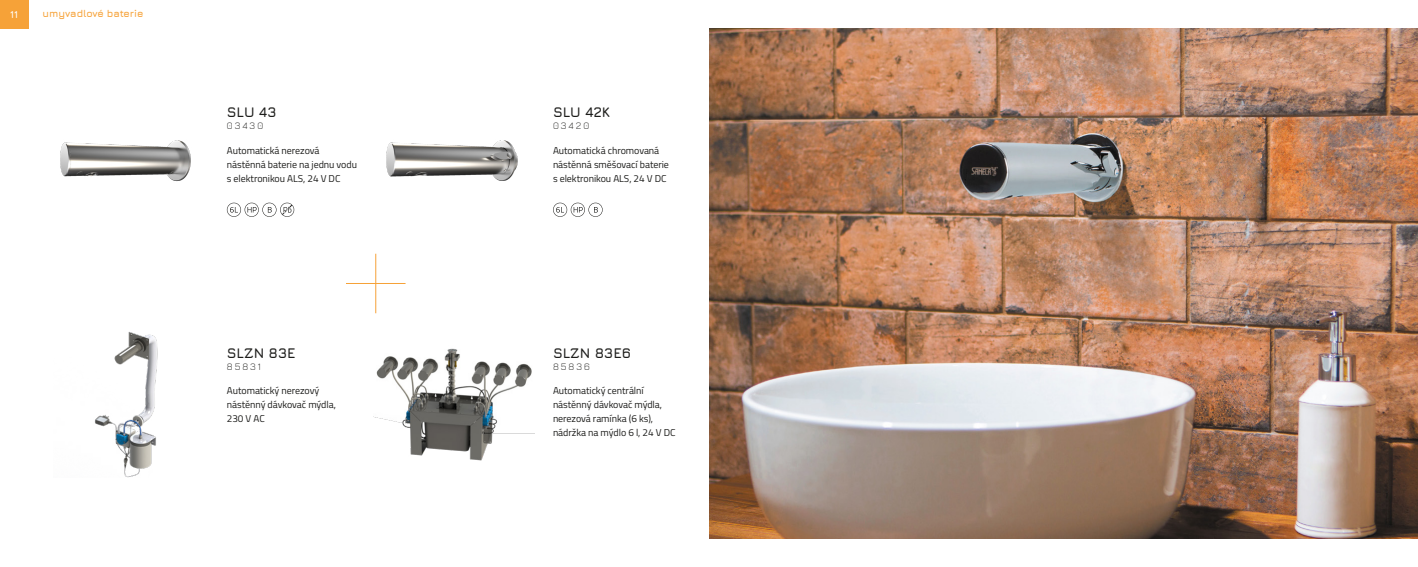
<style>
.page{position:relative;width:1418px;height:567px;background:#fff}
.page>*{position:absolute;margin:0;border:0;box-sizing:border-box;transform-origin:0 0}
.t1{font:700 14px "Jura";letter-spacing:-.005em;color:#1d1d1b}
.t2{font:10px/14px "Titillium";letter-spacing:-.005em;color:#1d1d1b}
.t3{font:300 10px "Jura";letter-spacing:.2em;color:#1d1d1b}
.t4{font:700 10px "Jura";letter-spacing:-.005em;color:#f6a238}
.t5{font:700 10px "Jura";color:#fff}
</style>
<div class="page">
<div style="left:0;top:0;width:28px;height:28px;background:#f6a238"></div>
<hr style="left:346px;top:283px;width:59px;height:1px;background:#f6a238">
<hr style="left:375px;top:254px;width:1px;height:59px;background:#f6a238">
<img style="left:60px;top:140px;width:131px;height:42px">
<img style="left:386px;top:140px;width:132px;height:41px">
<img style="left:373px;top:348px;width:161px;height:113px">
<img style="left:94px;top:331px;width:64px;height:147px">
<img style="left:709px;top:28px;width:708px;height:511px">
<svg style="left:553px;top:203px;width:49px;height:14px"></svg>
<svg style="left:227px;top:203px;width:67px;height:14px"></svg>
<p class="t5" style="left:10px;top:7px;width:9px">11</p>
<p class="t4" style="left:43px;top:7px;width:102px">umyvadlové baterie</p>
<h1 class="t1" style="left:227px;top:102px;width:51px">SLU 43</h1>
<p class="t3" style="left:227px;top:119px;width:38px">03430</p>
<p class="t2" style="left:227px;top:142px;width:132px">Automatická nerezová nástěnná baterie na jednu vodu s elektronikou ALS, 24 V DC</p>
<h1 class="t1" style="left:227px;top:343px;width:70px">SLZN 83E</h1>
<p class="t3" style="left:227px;top:360px;width:36px">85831</p>
<p class="t2" style="left:227px;top:383px;width:111px">Automatický nerezový nástěnný dávkovač mýdla,<br>230 V AC</p>
<h1 class="t1" style="left:553px;top:102px;width:58px">SLU 42K</h1>
<p class="t3" style="left:553px;top:119px;width:38px">03420</p>
<p class="t2" style="left:553px;top:142px;width:117px">Automatická chromovaná nástěnná směšovací baterie s elektronikou ALS, 24 V DC</p>
<h1 class="t1" style="left:553px;top:343px;width:80px">SLZN 83E6</h1>
<p class="t3" style="left:553px;top:360px;width:38px">85836</p>
<p class="t2" style="left:553px;top:383px;width:124px">Automatický centrální nástěnný dávkovač mýdla, nerezová ramínka (6 ks), nádržka na mýdlo 6 l, 24 V DC</p>
</div>
